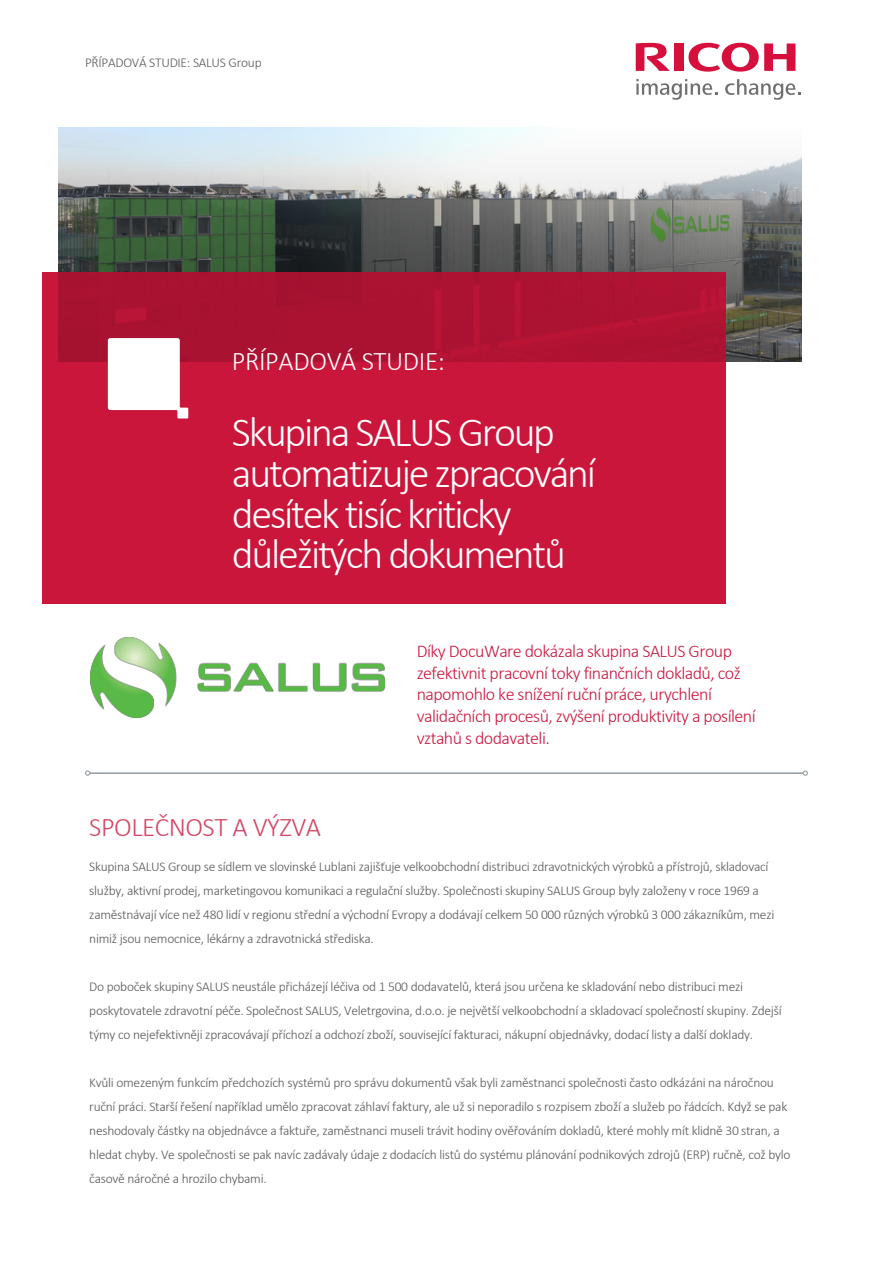
<style>
.page{position:relative;width:893px;height:1263px;background:#fff}
.page>*{position:absolute;margin:0;border:0;box-sizing:border-box;transform-origin:0 0}
.t1{font:300 42px/40.8px "Calibri";letter-spacing:-.055em;color:#fff}
.t2{font:300 27px "Calibri";letter-spacing:-.015em;color:#fff}
.t3{font:300 27px "Calibri";letter-spacing:-.02em;color:#d44562}
.t4{font:300 18px/21.6px "Calibri";letter-spacing:-.03em;color:#ca163b}
.t5{font:300 13.5px/24px "Calibri";letter-spacing:-.02em;color:#575756}
</style>
<div class="page">
<img style="left:59px;top:127px;width:743px;height:234px">
<svg style="left:43px;top:272px;width:682px;height:332px;background:#c21538"></svg>
<hr style="left:90px;top:772px;width:713px;height:2px;background:#919aa0">
<svg style="left:85px;top:770px;width:5px;height:6px"></svg>
<svg style="left:803px;top:770px;width:5px;height:6px"></svg>
<svg style="left:108px;top:338px;width:80px;height:80px"></svg>
<svg style="left:688px;top:43px;width:107px;height:29px"></svg>
<div style="left:674px;top:44px;width:9px;height:27px;background:#d60f3c"></div>
<svg style="left:636px;top:43px;width:34px;height:28px"></svg>
<svg style="left:636px;top:79px;width:81px;height:21px"></svg>
<svg style="left:725px;top:79px;width:75px;height:21px"></svg>
<img style="left:90px;top:637px;width:295px;height:81px">
<p class="t5" style="left:85px;top:50px;width:178px">PŘÍPADOVÁ STUDIE: SALUS Group</p>
<h2 class="t2" style="left:232px;top:344px;width:215px">PŘÍPADOVÁ STUDIE:</h2>
<h1 class="t1" style="left:232px;top:411px;width:366px">Skupina SALUS Group automatizuje zpracování desítek tisíc kriticky důležitých dokumentů</h1>
<h3 class="t4" style="left:417px;top:640px;width:340px">Díky DocuWare dokázala skupina SALUS Group zefektivnit pracovní toky finančních dokladů, což napomohlo ke snížení ruční práce, urychlení validačních procesů, zvýšení produktivity a posílení vztahů s dodavateli.</h3>
<h2 class="t3" style="left:89px;top:810px;width:233px">SPOLEČNOST A VÝZVA</h2>
<p class="t5" style="left:89px;top:854px;width:687px">Skupina SALUS Group se sídlem ve slovinské Lublani zajišťuje velkoobchodní distribuci zdravotnických výrobků a přístrojů, skladovací služby, aktivní prodej, marketingovou komunikaci a regulační služby. Společnosti skupiny SALUS Group byly založeny v roce 1969 a zaměstnávají více než 480 lidí v regionu střední a východní Evropy a dodávají celkem 50 000 různých výrobků 3 000 zákazníkům, mezi nimiž jsou nemocnice, lékárny a zdravotnická střediska.</p>
<p class="t5" style="left:89px;top:974px;width:694px">Do poboček skupiny SALUS neustále přicházejí léčiva od 1 500 dodavatelů, která jsou určena ke skladování nebo distribuci mezi poskytovatele zdravotní péče. Společnost SALUS, Veletrgovina, d.o.o. je největší velkoobchodní a skladovací společností skupiny. Zdejší týmy co nejefektivněji zpracovávají příchozí a odchozí zboží, související fakturaci, nákupní objednávky, dodací listy a další doklady.</p>
<p class="t5" style="left:89px;top:1070px;width:703px">Kvůli omezeným funkcím předchozích systémů pro správu dokumentů však byli zaměstnanci společnosti často odkázáni na náročnou ruční práci. Starší řešení například umělo zpracovat záhlaví faktury, ale už si neporadilo s rozpisem zboží a služeb po řádcích. Když se pak neshodovaly částky na objednávce a faktuře, zaměstnanci museli trávit hodiny ověřováním dokladů, které mohly mít klidně 30 stran, a hledat chyby. Ve společnosti se pak navíc zadávaly údaje z dodacích listů do systému plánování podnikových zdrojů (ERP) ručně, což bylo časově náročné a hrozilo chybami.</p>
</div>
